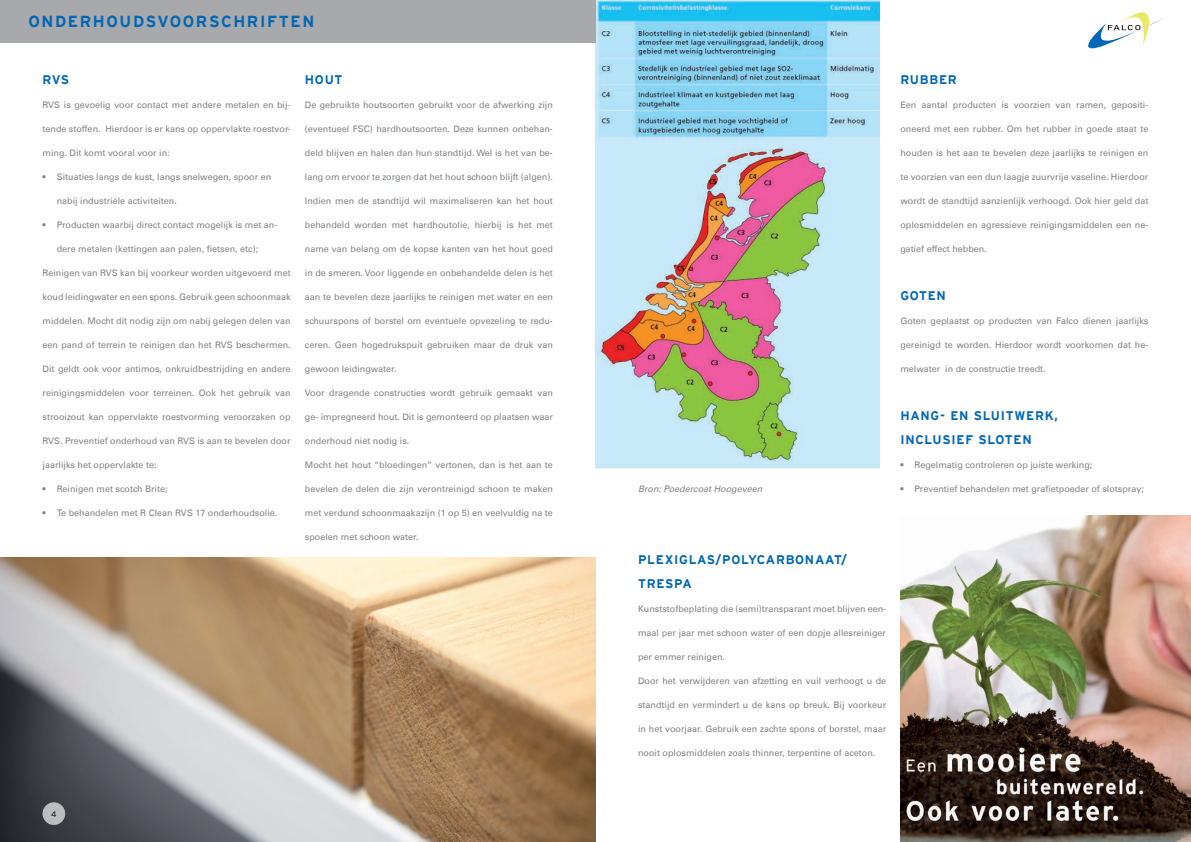
<style>
.page{position:relative;width:1191px;height:842px;background:#fff}
.page>*{position:absolute;margin:0;border:0;box-sizing:border-box;transform-origin:0 0}
.t1{font:700 16px "Interstate";letter-spacing:.1em;color:#0166b3}
.t2{font:700 12.5px/24px "Interstate";letter-spacing:.06em;color:#0166b3}
.t3{font:9px "Univers LT";color:#808285}
.t4{font:italic 9px "Univers LT";color:#808285}
.t5{font:8px "Interstate";color:#231f20}
</style>
<div class="page">
<img style="left:595px;top:0;width:284px;height:469px">
<img style="left:0;top:558px;width:595px;height:284px">
<div style="left:43px;top:802px;width:22px;height:23px;background:#bcbdc0;border-radius:50%"></div>
<svg style="left:1088px;top:12px;width:75px;height:36px"></svg>
<img style="left:900px;top:516px;width:291px;height:326px">
<div style="left:0;top:0;width:595px;height:43px;background:#a8a9ad"></div>
<h1 class="t1" style="left:28px;top:13px;width:287px">ONDERHOUDSVOORSCHRIFTEN</h1>
<h2 class="t2" style="left:43px;top:68px;width:28px">RVS</h2>
<p class="t3" style="left:43px;top:99px;width:250px">RVS is gevoelig voor contact met andere metalen en bij-</p>
<p class="t3" style="left:43px;top:123px;width:250px">tende stoffen. Hierdoor is er kans op oppervlakte roestvor-</p>
<p class="t3" style="left:43px;top:147px;width:129px">ming. Dit komt vooral voor in:</p>
<p class="t3" style="left:43px;top:171px;width:230px">• Situaties langs de kust, langs snelwegen, spoor en</p>
<p class="t3" style="left:57px;top:195px;width:122px">nabij industriële activiteiten.</p>
<p class="t3" style="left:43px;top:219px;width:236px">• Producten waarbij direct contact mogelijk is met an-</p>
<p class="t3" style="left:57px;top:243px;width:203px">dere metalen (kettingen aan palen, fietsen, etc);</p>
<p class="t3" style="left:43px;top:267px;width:250px">Reinigen van RVS kan bij voorkeur worden uitgevoerd met</p>
<p class="t3" style="left:43px;top:292px;width:250px">koud leidingwater en een spons. Gebruik geen schoonmaak</p>
<p class="t3" style="left:43px;top:316px;width:250px">middelen. Mocht dit nodig zijn om nabij gelegen delen van</p>
<p class="t3" style="left:43px;top:340px;width:250px">een pand of terrein te reinigen dan het RVS beschermen.</p>
<p class="t3" style="left:43px;top:364px;width:250px">Dit geldt ook voor antimos, onkruidbestrijding en andere</p>
<p class="t3" style="left:43px;top:388px;width:250px">reinigingsmiddelen voor terreinen. Ook het gebruik van</p>
<p class="t3" style="left:43px;top:412px;width:250px">strooizout kan oppervlakte roestvorming veroorzaken op</p>
<p class="t3" style="left:43px;top:436px;width:250px">RVS. Preventief onderhoud van RVS is aan te bevelen door</p>
<p class="t3" style="left:43px;top:460px;width:116px">jaarlijks het oppervlakte te:</p>
<p class="t3" style="left:43px;top:484px;width:127px">• Reinigen met scotch Brite;</p>
<p class="t3" style="left:43px;top:508px;width:236px">• Te behandelen met R Clean RVS 17 onderhoudsolie.</p>
<h2 class="t2" style="left:305px;top:68px;width:39px">HOUT</h2>
<p class="t3" style="left:305px;top:99px;width:250px">De gebruikte houtsoorten gebruikt voor de afwerking zijn</p>
<p class="t3" style="left:305px;top:123px;width:250px">(eventueel FSC) hardhoutsoorten. Deze kunnen onbehan-</p>
<p class="t3" style="left:305px;top:147px;width:250px">deld blijven en halen dan hun standtijd. Wel is het van be-</p>
<p class="t3" style="left:305px;top:171px;width:250px">lang om ervoor te zorgen dat het hout schoon blijft (algen).</p>
<p class="t3" style="left:305px;top:195px;width:250px">Indien men de standtijd wil maximaliseren kan het hout</p>
<p class="t3" style="left:305px;top:219px;width:250px">behandeld worden met hardhoutolie, hierbij is het met</p>
<p class="t3" style="left:305px;top:243px;width:250px">name van belang om de kopse kanten van het hout goed</p>
<p class="t3" style="left:305px;top:267px;width:250px">in de smeren. Voor liggende en onbehandelde delen is het</p>
<p class="t3" style="left:305px;top:292px;width:249px">aan te bevelen deze jaarlijks te reinigen met water en een</p>
<p class="t3" style="left:305px;top:316px;width:250px">schuurspons of borstel om eventuele opvezeling te redu-</p>
<p class="t3" style="left:305px;top:340px;width:250px">ceren. Geen hogedrukspuit gebruiken maar de druk van</p>
<p class="t3" style="left:305px;top:364px;width:93px">gewoon leidingwater.</p>
<p class="t3" style="left:305px;top:388px;width:250px">Voor dragende constructies wordt gebruik gemaakt van</p>
<p class="t3" style="left:305px;top:412px;width:250px">ge- ïmpregneerd hout. Dit is gemonteerd op plaatsen waar</p>
<p class="t3" style="left:305px;top:436px;width:106px">onderhoud niet nodig is.</p>
<p class="t3" style="left:305px;top:460px;width:250px">Mocht het hout “bloedingen” vertonen, dan is het aan te</p>
<p class="t3" style="left:305px;top:484px;width:250px">bevelen de delen die zijn verontreinigd schoon te maken</p>
<p class="t3" style="left:305px;top:508px;width:250px">met verdund schoonmaakazijn (1 op 5) en veelvuldig na te</p>
<p class="t3" style="left:305px;top:532px;width:115px">spoelen met schoon water.</p>
<p class="t5" style="left:51px;top:809px;width:7px">4</p>
<p class="t4" style="left:638px;top:484px;width:126px">Bron: Poedercoat Hoogeveen</p>
<h2 class="t2" style="left:900px;top:68px;width:58px">RUBBER</h2>
<p class="t3" style="left:900px;top:99px;width:250px">Een aantal producten is voorzien van ramen, gepositi-</p>
<p class="t3" style="left:900px;top:123px;width:250px">oneerd met een rubber. Om het rubber in goede staat te</p>
<p class="t3" style="left:900px;top:147px;width:250px">houden is het aan te bevelen deze jaarlijks te reinigen en</p>
<p class="t3" style="left:900px;top:171px;width:250px">te voorzien van een dun laagje zuurvrije vaseline. Hierdoor</p>
<p class="t3" style="left:900px;top:195px;width:250px">wordt de standtijd aanzienlijk verhoogd. Ook hier geld dat</p>
<p class="t3" style="left:900px;top:219px;width:250px">oplosmiddelen en agressieve reinigingsmiddelen een ne-</p>
<p class="t3" style="left:900px;top:243px;width:88px">gatief effect hebben.</p>
<h2 class="t2" style="left:900px;top:284px;width:47px">GOTEN</h2>
<p class="t3" style="left:900px;top:315px;width:250px">Goten geplaatst op producten van Falco dienen jaarlijks</p>
<p class="t3" style="left:900px;top:339px;width:250px">gereinigd te worden. Hierdoor wordt voorkomen dat he-</p>
<p class="t3" style="left:900px;top:363px;width:147px">melwater in de constructie treedt.</p>
<h2 class="t2" style="left:900px;top:404px;width:159px">HANG- EN SLUITWERK,<br>INCLUSIEF SLOTEN</h2>
<p class="t3" style="left:900px;top:459px;width:194px">• Regelmatig controleren op juiste werking;</p>
<p class="t3" style="left:900px;top:483px;width:245px">• Preventief behandelen met grafietpoeder of slotspray;</p>
<h2 class="t2" style="left:638px;top:548px;width:211px">PLEXIGLAS/POLYCARBONAAT/<br>TRESPA</h2>
<p class="t3" style="left:638px;top:603px;width:250px">Kunststofbeplating die (semi)transparant moet blijven een-</p>
<p class="t3" style="left:638px;top:627px;width:250px">maal per jaar met schoon water of een dopje allesreiniger</p>
<p class="t3" style="left:638px;top:651px;width:89px">per emmer reinigen.</p>
<p class="t3" style="left:638px;top:675px;width:250px">Door het verwijderen van afzetting en vuil verhoogt u de</p>
<p class="t3" style="left:638px;top:699px;width:250px">standtijd en vermindert u de kans op breuk. Bij voorkeur</p>
<p class="t3" style="left:638px;top:723px;width:250px">in het voorjaar. Gebruik een zachte spons of borstel, maar</p>
<p class="t3" style="left:638px;top:747px;width:239px">nooit oplosmiddelen zoals thinner, terpentine of aceton.</p>
</div>
